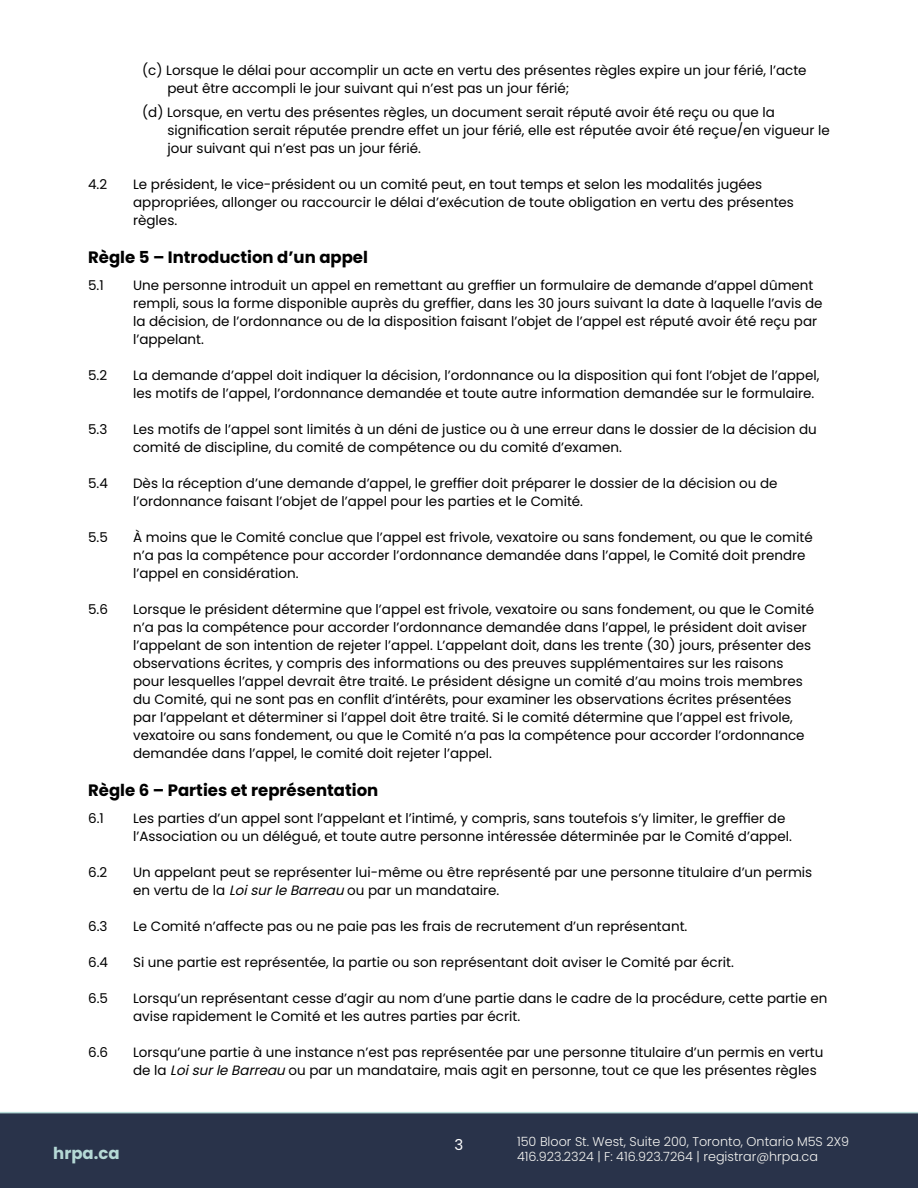
<style>
.page{position:relative;width:918px;height:1188px;background:#fff}
.page>*{position:absolute;margin:0;border:0;box-sizing:border-box;transform-origin:0 0}
.t1{font:700 16.5px "Poppins";color:#000}
.t2{font:700 16.5px "Poppins";color:#b5d9d6}
.t3{font:15px "Poppins";color:#fff}
.t4{font:13.5px/18px "Poppins";color:#000}
.t5{font:300 12.75px "Poppins";color:#f5f5f2}
.s1{font-style:italic}
</style>
<div class="page">
<div style="left:0;top:1113px;width:918px;height:75px;background:#29334a"></div>
<hr style="left:0;top:1112px;width:918px;height:1px;background:#b5d9d6">
<p class="t4" style="left:167px;top:62px;width:641px;text-indent:-25px">(c) Lorsque le délai pour accomplir un acte en vertu des présentes règles expire un jour férié, l’acte peut être accompli le jour suivant qui n’est pas un jour férié;</p>
<p class="t4" style="left:167px;top:104px;width:664px;text-indent:-25px">(d) Lorsque, en vertu des présentes règles, un document serait réputé avoir été reçu ou que la signification serait réputée prendre effet un jour férié, elle est réputée avoir été reçue/en vigueur le jour suivant qui n’est pas un jour férié.</p>
<p class="t4" style="left:88px;top:176px;width:21px">4.2</p>
<p class="t4" style="left:133px;top:176px;width:662px">Le président, le vice-président ou un comité peut, en tout temps et selon les modalités jugées appropriées, allonger ou raccourcir le délai d’exécution de toute obligation en vertu des présentes règles.</p>
<h2 class="t1" style="left:88px;top:248px;width:281px">Règle 5 – Introduction d’un appel</h2>
<p class="t4" style="left:88px;top:277px;width:17px">5.1</p>
<p class="t4" style="left:133px;top:277px;width:691px">Une personne introduit un appel en remettant au greffier un formulaire de demande d’appel dûment rempli, sous la forme disponible auprès du greffier, dans les 30 jours suivant la date à laquelle l’avis de la décision, de l’ordonnance ou de la disposition faisant l’objet de l’appel est réputé avoir été reçu par l’appelant.</p>
<p class="t4" style="left:88px;top:367px;width:21px">5.2</p>
<p class="t4" style="left:133px;top:367px;width:688px">La demande d’appel doit indiquer la décision, l’ordonnance ou la disposition qui font l’objet de l’appel, les motifs de l’appel, l’ordonnance demandée et toute autre information demandée sur le formulaire.</p>
<p class="t4" style="left:88px;top:421px;width:21px">5.3</p>
<p class="t4" style="left:133px;top:421px;width:685px">Les motifs de l’appel sont limités à un déni de justice ou à une erreur dans le dossier de la décision du comité de discipline, du comité de compétence ou du comité d’examen.</p>
<p class="t4" style="left:88px;top:475px;width:21px">5.4</p>
<p class="t4" style="left:133px;top:475px;width:646px">Dès la réception d’une demande d’appel, le greffier doit préparer le dossier de la décision ou de l’ordonnance faisant l’objet de l’appel pour les parties et le Comité.</p>
<p class="t4" style="left:88px;top:529px;width:21px">5.5</p>
<p class="t4" style="left:133px;top:529px;width:681px">À moins que le Comité conclue que l’appel est frivole, vexatoire ou sans fondement, ou que le comité n’a pas la compétence pour accorder l’ordonnance demandée dans l’appel, le Comité doit prendre l’appel en considération.</p>
<p class="t4" style="left:88px;top:601px;width:21px">5.6</p>
<p class="t4" style="left:133px;top:601px;width:682px">Lorsque le président détermine que l’appel est frivole, vexatoire ou sans fondement, ou que le Comité n’a pas la compétence pour accorder l’ordonnance demandée dans l’appel, le président doit aviser l’appelant de son intention de rejeter l’appel. L’appelant doit, dans les trente (30) jours, présenter des observations écrites, y compris des informations ou des preuves supplémentaires sur les raisons pour lesquelles l’appel devrait être traité. Le président désigne un comité d’au moins trois membres du Comité, qui ne sont pas en conflit d’intérêts, pour examiner les observations écrites présentées par l’appelant et déterminer si l’appel doit être traité. Si le comité détermine que l’appel est frivole, vexatoire ou sans fondement, ou que le Comité n’a pas la compétence pour accorder l’ordonnance demandée dans l’appel, le comité doit rejeter l’appel.</p>
<h2 class="t1" style="left:88px;top:781px;width:292px">Règle 6 – Parties et représentation</h2>
<p class="t4" style="left:88px;top:809px;width:17px">6.1</p>
<p class="t4" style="left:133px;top:809px;width:660px">Les parties d’un appel sont l’appelant et l’intimé, y compris, sans toutefois s’y limiter, le greffier de l’Association ou un délégué, et toute autre personne intéressée déterminée par le Comité d’appel.</p>
<p class="t4" style="left:88px;top:863px;width:21px">6.2</p>
<p class="t4" style="left:133px;top:863px;width:681px">Un appelant peut se représenter lui-même ou être représenté par une personne titulaire d’un permis en vertu de la <span class="s1">LoisurleBarreau</span>ou par un mandataire.</p>
<p class="t4" style="left:88px;top:917px;width:21px">6.3</p>
<p class="t4" style="left:133px;top:917px;width:556px">Le Comité n’affecte pas ou ne paie pas les frais de recrutement d’un représentant.</p>
<p class="t4" style="left:88px;top:953px;width:21px">6.4</p>
<p class="t4" style="left:133px;top:953px;width:602px">Si une partie est représentée, la partie ou son représentant doit aviser le Comité par écrit.</p>
<p class="t4" style="left:88px;top:989px;width:21px">6.5</p>
<p class="t4" style="left:133px;top:989px;width:696px">Lorsqu’un représentant cesse d’agir au nom d’une partie dans le cadre de la procédure, cette partie en avise rapidement le Comité et les autres parties par écrit.</p>
<p class="t4" style="left:88px;top:1043px;width:21px">6.6</p>
<p class="t4" style="left:133px;top:1043px;width:692px">Lorsqu’une partie à une instance n’est pas représentée par une personne titulaire d’un permis en vertu de la <span class="s1">LoisurleBarreau</span>ou par un mandataire, mais agit en personne, tout ce que les présentes règles</p>
<p class="t5" style="left:517px;top:1134px;width:334px">150 Bloor St. West, Suite 200, Toronto, Ontario M5S 2X9</p>
<p class="t3" style="left:455px;top:1136px;width:10px">3</p>
<p class="t2" style="left:53px;top:1144px;width:68px">hrpa.ca</p>
<p class="t5" style="left:517px;top:1149px;width:302px">416.923.2324 | F: 416.923.7264 | registrar@hrpa.ca</p>
</div>
